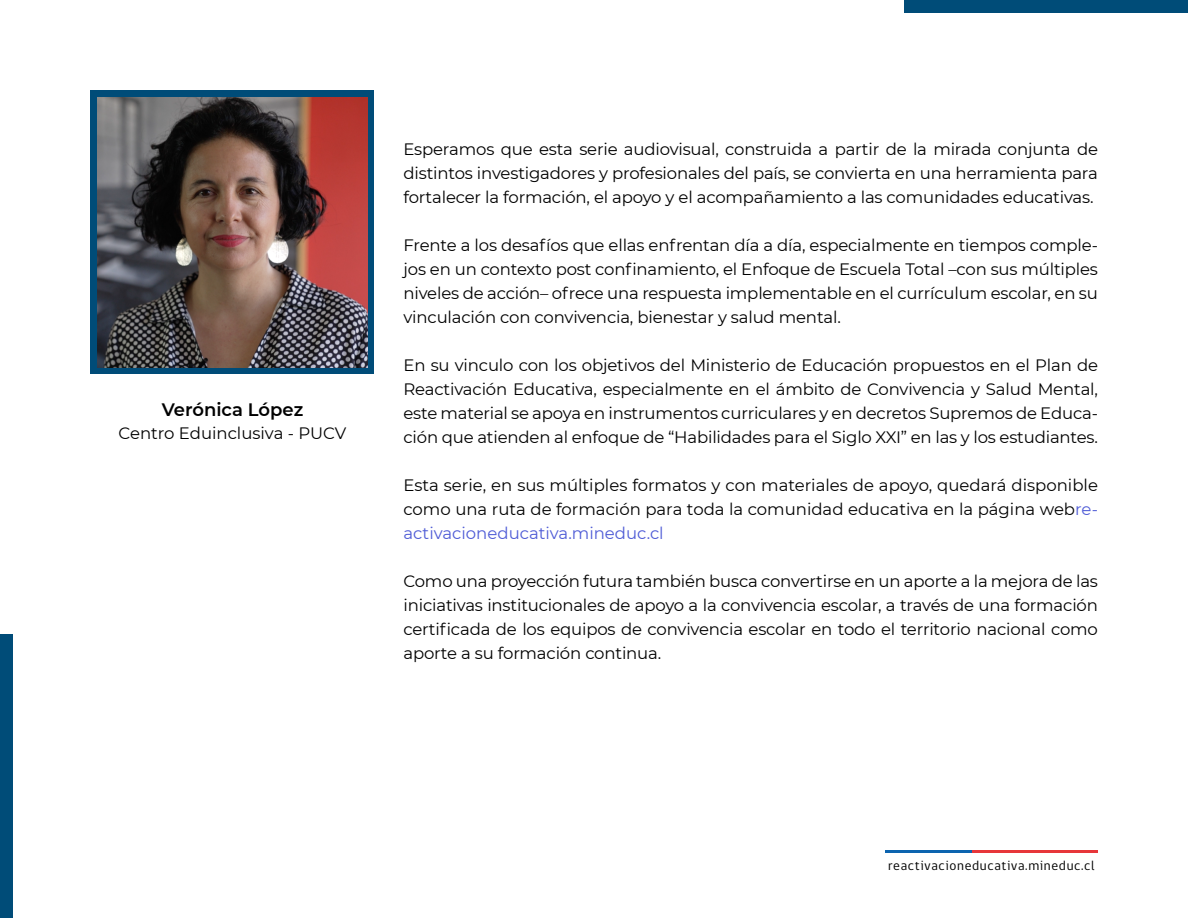
<style>
.page{position:relative;width:1188px;height:918px;background:#fff}
.page>*{position:absolute;margin:0;border:0;box-sizing:border-box;transform-origin:0 0}
.t1{font:600 18px "Montserrat";color:#000}
.t2{font:16.5px/24px "Montserrat";letter-spacing:-.01em;color:#000;text-align:justify}
.t3{font:13.5px "gob CL";letter-spacing:.05em;color:#000}
.s1{color:#4f5cd6}
</style>
<div class="page">
<div style="left:91px;top:91px;width:283px;height:283px;background:#004c78"></div>
<hr style="left:885px;top:850px;width:87px;height:3px;background:#0c64af">
<hr style="left:972px;top:850px;width:126px;height:3px;background:#e7363a">
<div style="left:0;top:634px;width:13px;height:284px;background:#004c78"></div>
<div style="left:904px;top:0;width:284px;height:13px;background:#004c78"></div>
<img style="left:98px;top:98px;width:270px;height:270px">
<p class="t1" style="left:162px;top:397px;width:143px">Verónica López</p>
<p class="t2" style="left:119px;top:420px;width:229px">Centro Eduinclusiva - PUCV</p>
<p class="t2" style="left:403px;top:136px;width:696px">Esperamos que esta serie audiovisual, construida a partir de la mirada conjunta de distintos investigadores y profesionales del país, se convierta en una herramienta para fortalecer la formación, el apoyo y el acompañamiento a las comunidades educativas.</p>
<p class="t2" style="left:403px;top:232px;width:696px">Frente a los desafíos que ellas enfrentan día a día, especialmente en tiempos comple&shy;jos en un contexto post confinamiento, el Enfoque de Escuela Total –con sus múltiples niveles de acción– ofrece una respuesta implementable en el currículum escolar, en su vinculación con convivencia, bienestar y salud mental.</p>
<p class="t2" style="left:403px;top:352px;width:696px">En su vinculo con los objetivos del Ministerio de Educación propuestos en el Plan de Reactivación Educativa, especialmente en el ámbito de Convivencia y Salud Mental, este material se apoya en instrumentos curriculares y en decretos Supremos de Educa&shy;ción que atienden al enfoque de “Habilidades para el Siglo XXI” en las y los estudiantes.</p>
<p class="t2" style="left:403px;top:472px;width:696px">Esta serie, en sus múltiples formatos y con materiales de apoyo, quedará disponible como una ruta de formación para toda la comunidad educativa en la página web<span class="s1">re&shy;activacioneducativa.mineduc.cl</span></p>
<p class="t2" style="left:403px;top:568px;width:696px">Como una proyección futura también busca convertirse en un aporte a la mejora de las iniciativas institucionales de apoyo a la convivencia escolar, a través de una formación certificada de los equipos de convivencia escolar en todo el territorio nacional como aporte a su formación continua.</p>
<p class="t3" style="left:888px;top:856px;width:208px">reactivacioneducativa.mineduc.cl</p>
</div>
